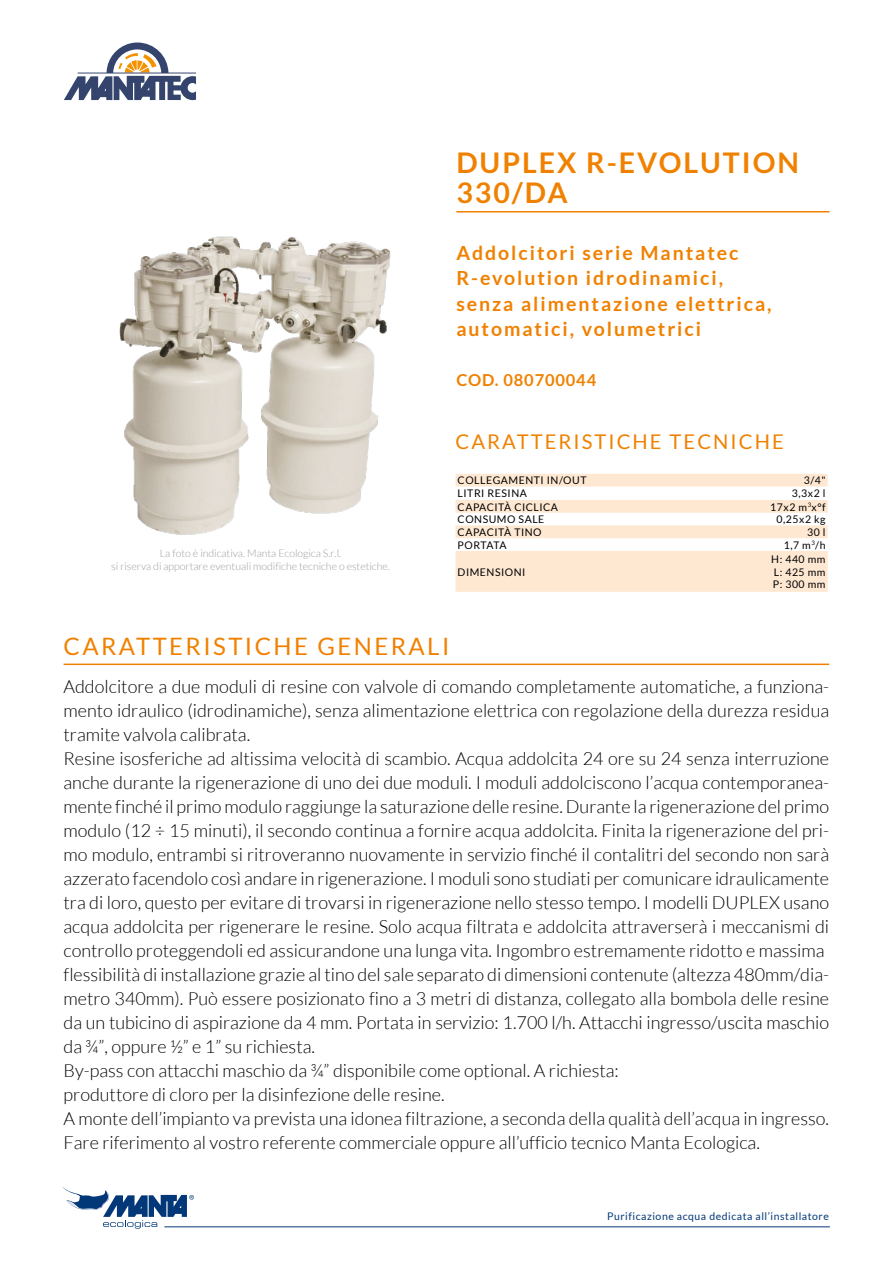
<style>
.page{position:relative;width:893px;height:1263px;background:#fff}
.page>*{position:absolute;margin:0;border:0;box-sizing:border-box;transform-origin:0 0}
.t1{font:700 28.5px/30px "Lato";letter-spacing:.07em;color:#f08100}
.t2{font:24px "Lato";letter-spacing:.1em;color:#f08100}
.t3{font:20.25px "Lato";letter-spacing:.1em;color:#f08100}
.t4{font:700 19.5px/25.5px "Lato";letter-spacing:.1em;color:#f08100}
.t5{font:300 18px/24px "Lato";color:#000}
.t6{font:700 16.5px "Lato";letter-spacing:.05em;color:#f08100}
.t7{font:10.5px/12.6px "Lato";letter-spacing:.05em;color:#000;text-align:justify}
.t8{font:300 10.5px/12.6px "Lato";color:#9d9d9c;text-align:center}
.t9{font:10.5px "Lato";letter-spacing:.05em;color:#033878}
.t10{font:10.5px "Lato";letter-spacing:.005em;color:#000}
</style>
<div class="page">
<svg style="left:64px;top:43px;width:132px;height:57px"></svg>
<hr style="left:456px;top:211px;width:373px;height:1px;background:#f08100">
<svg style="left:455px;top:474px;width:373px;height:118px"></svg>
<img style="left:119px;top:236px;width:272px;height:299px">
<hr style="left:64px;top:663px;width:765px;height:2px;background:#f08100">
<svg style="left:63px;top:1187px;width:131px;height:41px"></svg>
<hr style="left:164px;top:1226px;width:666px;height:1px;background:#033878">
<h1 class="t1" style="left:456px;top:147px;width:344px">DUPLEX R-EVOLUTION<br>330/DA</h1>
<p class="t4" style="left:456px;top:239px;width:317px">Addolcitori serie Mantatec<br>R-evolution idrodinamici, senza alimentazione elettrica, automatici, volumetrici</p>
<p class="t6" style="left:456px;top:370px;width:141px">COD. 080700044</p>
<p class="t8" style="left:111px;top:547px;width:280px">La foto è indicativa. Manta Ecologica S.r.l.<br>si riserva di apportare eventuali modifiche tecniche o estetiche.</p>
<p class="t3" style="left:455px;top:430px;width:330px">CARATTERISTICHE TECNICHE</p>
<p class="t7" style="left:458px;top:474px;width:130px">COLLEGAMENTI IN/OUT</p>
<p class="t7" style="left:804px;top:474px;width:23px">3/4"</p>
<p class="t7" style="left:458px;top:487px;width:71px">LITRI RESINA</p>
<p class="t7" style="left:792px;top:487px;width:35px">3,3x2 l</p>
<p class="t7" style="left:458px;top:500px;width:102px">CAPACITÀ CICLICA</p>
<p class="t7" style="left:770px;top:500px;width:57px">17x2 m<sup>3</sup>x°f</p>
<p class="t7" style="left:458px;top:513px;width:88px">CONSUMO SALE</p>
<p class="t7" style="left:777px;top:513px;width:50px">0,25x2 kg</p>
<p class="t7" style="left:458px;top:526px;width:86px">CAPACITÀ TINO</p>
<p class="t7" style="left:807px;top:526px;width:20px">30 l</p>
<p class="t10" style="left:458px;top:539px;width:51px">PORTATA</p>
<p class="t7" style="left:784px;top:539px;width:43px">1,7 m<sup>3</sup>/h</p>
<p class="t7" style="left:458px;top:565px;width:69px">DIMENSIONI</p>
<p class="t7" style="left:771px;top:553px;width:56px">H: 440 mm L: 425 mm P: 300 mm</p>
<h2 class="t2" style="left:64px;top:633px;width:387px">CARATTERISTICHE GENERALI</h2>
<p class="t5" style="left:64px;top:674px;width:767px">Addolcitore a due moduli di resine con valvole di comando completamente automatiche, a funziona&shy;mento idraulico (idrodinamiche), senza alimentazione elettrica con regolazione della durezza residua tramite valvola calibrata.<br>Resine isosferiche ad altissima velocità di scambio. Acqua addolcita 24 ore su 24 senza interruzione anche durante la rigenerazione di uno dei due moduli. I moduli addolciscono l’acqua contemporanea&shy;mente finché il primo modulo raggiunge la saturazione delle resine. Durante la rigenerazione del primo modulo (12 ÷ 15 minuti), il secondo continua a fornire acqua addolcita. Finita la rigenerazione del pri&shy;mo modulo, entrambi si ritroveranno nuovamente in servizio finché il contalitri del secondo non sarà azzerato facendolo così andare in rigenerazione. I moduli sono studiati per comunicare idraulicamente tra di loro, questo per evitare di trovarsi in rigenerazione nello stesso tempo. I modelli DUPLEX usano acqua addolcita per rigenerare le resine. Solo acqua filtrata e addolcita attraverserà i meccanismi di controllo proteggendoli ed assicurandone una lunga vita. Ingombro estremamente ridotto e massima flessibilità di installazione grazie al tino del sale separato di dimensioni contenute (altezza 480mm/dia&shy;metro 340mm). Può essere posizionato fino a 3 metri di distanza, collegato alla bombola delle resine da un tubicino di aspirazione da 4 mm. Portata in servizio: 1.700 l/h. Attacchi ingresso/uscita maschio da ¾”, oppure ½” e 1” su richiesta.<br>By-pass con attacchi maschio da ¾” disponibile come optional. A richiesta:<br>produttore di cloro per la disinfezione delle resine.<br>A monte dell’impianto va prevista una idonea filtrazione, a seconda della qualità dell’acqua in ingresso.<br>Fare riferimento al vostro referente commerciale oppure all’ufficio tecnico Manta Ecologica.</p>
<p class="t9" style="left:607px;top:1211px;width:223px">Purificazione acqua dedicata all’installatore</p>
</div>
